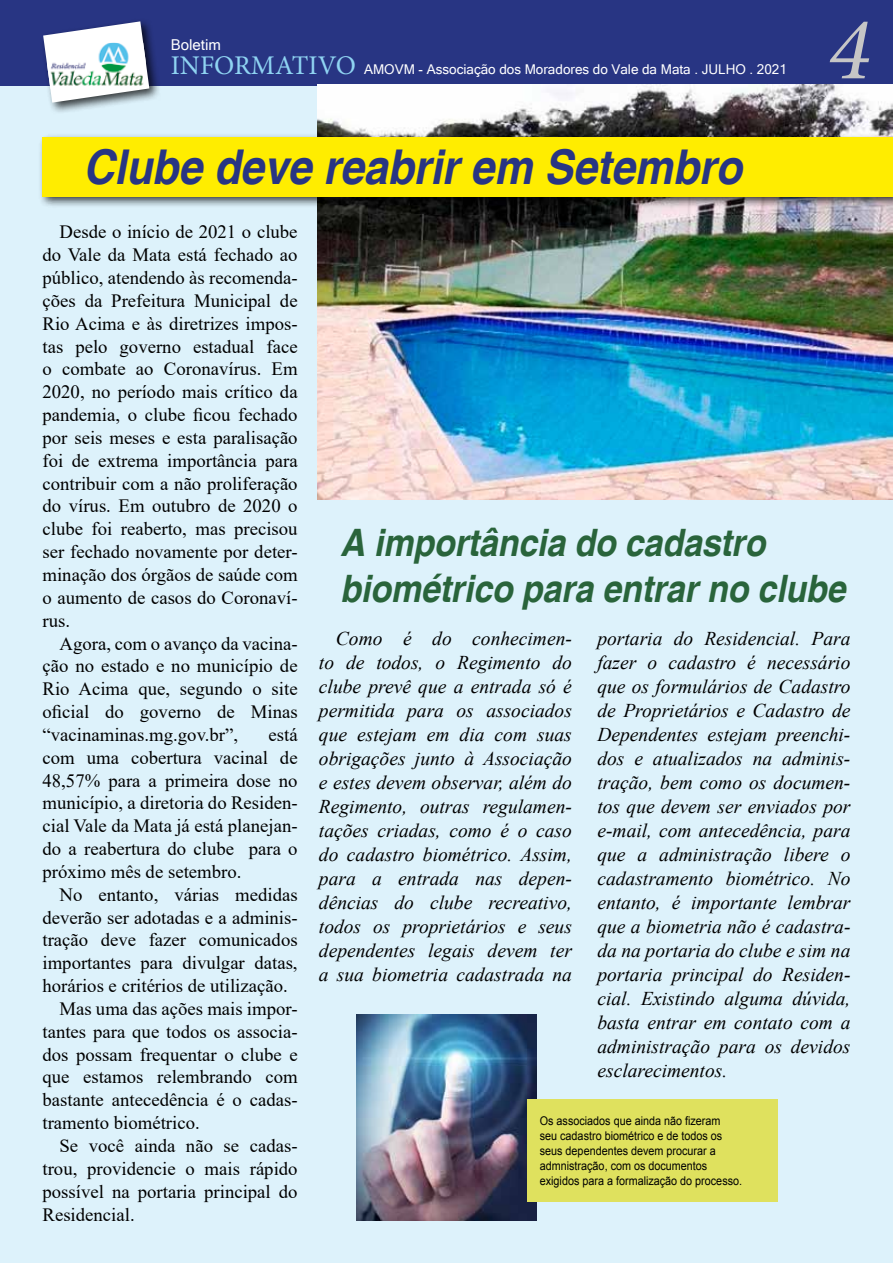
<style>
.page{position:relative;width:893px;height:1263px;background:#fff}
.page>*{position:absolute;margin:0;border:0;box-sizing:border-box;transform-origin:0 0}
.t1{font:italic 90px "Minion Pro";color:#c6c6c6}
.t2{font:italic 700 48px "Helvetica";letter-spacing:-.005em;color:#283583;scale:.9 1}
.t3{font:italic 700 37.8px/45.8px "Helvetica";letter-spacing:-.005em;color:#29643b;scale:.9 1}
.t4{font:27px "Minion Pro";color:#8fd4f2}
.t5{font:italic 19.5px/24px "Times New Roman";color:#000;text-align:justify}
.t6{font:18.75px/22.8px "Times New Roman";color:#000;text-align:justify}
.t7{font:15px "Microsoft Sans Serif";color:#fff}
.t8{font:13.5px "Microsoft Sans Serif";color:#fff}
.t9{font:12px/15px "Arial";color:#000;scale:.9 1}
</style>
<div class="page">
<div style="left:0;top:85px;width:893px;height:1178px;background:#ddf2fb"></div>
<div style="left:0;top:0;width:893px;height:85px;background:#283583"></div>
<div style="left:40px;top:18px;width:121px;height:97px;background:#000;opacity:.75"></div>
<svg style="left:43px;top:21px;width:106px;height:82px"></svg>
<img style="left:47px;top:43px;width:99px;height:46px">
<img style="left:318px;top:85px;width:575px;height:415px">
<div style="left:38px;top:133px;width:855px;height:76px;background:#000;opacity:.75"></div>
<div style="left:42px;top:137px;width:851px;height:59px;background:#ffed00"></div>
<img style="left:357px;top:1014px;width:180px;height:206px">
<div style="left:527px;top:1099px;width:251px;height:103px;background:#dfe15e"></div>
<p class="t7" style="left:171px;top:35px;width:52px">Boletim</p>
<h3 class="t4" style="left:171px;top:47px;width:187px">INFORMATIVO</h3>
<p class="t8" style="left:364px;top:60px;width:424px">AMOVM - Associação dos Moradores do Vale da Mata . JULHO . 2021</p>
<h2 class="t2" style="left:83px;top:138px;width:733px">Clube deve reabrir em Setembro</h2>
<h1 class="t1" style="left:828px;top:-12px;width:44px">4</h1>
<p class="t6" style="left:43px;top:220px;width:257px;text-indent:17px">Desde o início de 2021 o clube do Vale da Mata está fechado ao público, atendendo às recomenda&shy;ções da Prefeitura Municipal de Rio Acima e às diretrizes impos&shy;tas pelo governo estadual face o combate ao Coronavírus. Em 2020, no período mais crítico da pandemia, o clube ficou fechado por seis meses e esta paralisação foi de extrema importância para contribuir com a não proliferação do vírus. Em outubro de 2020 o clube foi reaberto, mas precisou ser fechado novamente por deter&shy;minação dos órgãos de saúde com o aumento de casos do Coronaví&shy;rus.</p>
<p class="t6" style="left:43px;top:631px;width:257px;text-indent:17px">Agora, com o avanço da vacina&shy;ção no estado e no município de Rio Acima que, segundo o site oficial do governo de Minas “vacinaminas.mg.gov.br”,</p>
<p class="t6" style="left:43px;top:723px;width:257px;text-indent:226px">está com uma cobertura vacinal de 48,57% para a primeira dose no município, a diretoria do Residen&shy;cial Vale da Mata já está planejan&shy;do a reabertura do clube para o próximo mês de setembro.</p>
<p class="t6" style="left:60px;top:882px;width:240px">No entanto, várias medidas</p>
<p class="t6" style="left:43px;top:905px;width:257px">deverão ser adotadas e a adminis-</p>
<p class="t6" style="left:43px;top:928px;width:257px">tração deve fazer comunicados</p>
<p class="t6" style="left:43px;top:951px;width:257px">importantes para divulgar datas,</p>
<p class="t6" style="left:43px;top:974px;width:247px">horários e critérios de utilização.</p>
<p class="t6" style="left:60px;top:997px;width:240px">Mas uma das ações mais impor-</p>
<p class="t6" style="left:43px;top:1019px;width:257px">tantes para que todos os associa-</p>
<p class="t6" style="left:43px;top:1042px;width:257px">dos possam frequentar o clube e</p>
<p class="t6" style="left:43px;top:1065px;width:257px">que estamos relembrando com</p>
<p class="t6" style="left:43px;top:1088px;width:257px">bastante antecedência é o cadas-</p>
<p class="t6" style="left:43px;top:1111px;width:159px">tramento biométrico.</p>
<p class="t6" style="left:60px;top:1134px;width:240px">Se você ainda não se cadas-</p>
<p class="t6" style="left:43px;top:1156px;width:257px">trou, providencie o mais rápido</p>
<p class="t6" style="left:43px;top:1179px;width:257px">possível na portaria principal do</p>
<p class="t6" style="left:43px;top:1202px;width:94px">Residencial.</p>
<h3 class="t3" style="left:340px;top:522px;width:563px">A importância do cadastro biométrico para entrar no clube</h3>
<p class="t5" style="left:319px;top:626px;width:255px;text-indent:17px">Como é do conhecimen&shy;to de todos, o Regimento do clube prevê que a entrada só é permitida para os associados que estejam em dia com suas obrigações junto à Associação e estes devem observar, além do Regimento, outras regulamen&shy;tações criadas, como é o caso do cadastro biométrico. Assim, para a entrada nas depen&shy;dências do clube recreativo, todos os proprietários e seus dependentes legais devem ter a sua biometria cadastrada na</p>
<p class="t5" style="left:597px;top:626px;width:255px">portaria do Residencial. Para fazer o cadastro é necessário que os formulários de Cadastro de Proprietários e Cadastro de Dependentes estejam preenchi&shy;dos e atualizados na adminis&shy;tração, bem como os documen&shy;tos que devem ser enviados por e-mail, com antecedência, para que a administração libere o cadastramento biométrico. No entanto, é importante lembrar que a biometria não é cadastra&shy;da na portaria do clube e sim na portaria principal do Residen&shy;cial. Existindo alguma dúvida, basta entrar em contato com a administração para os devidos esclarecimentos.</p>
<p class="t9" style="left:540px;top:1113px;width:226px">Os associados que ainda não fizeram<br>seu cadastro biométrico e de todos os seus dependentes devem procurar a admnistração, com os documentos exigidos para a formalização do processo.</p>
</div>
